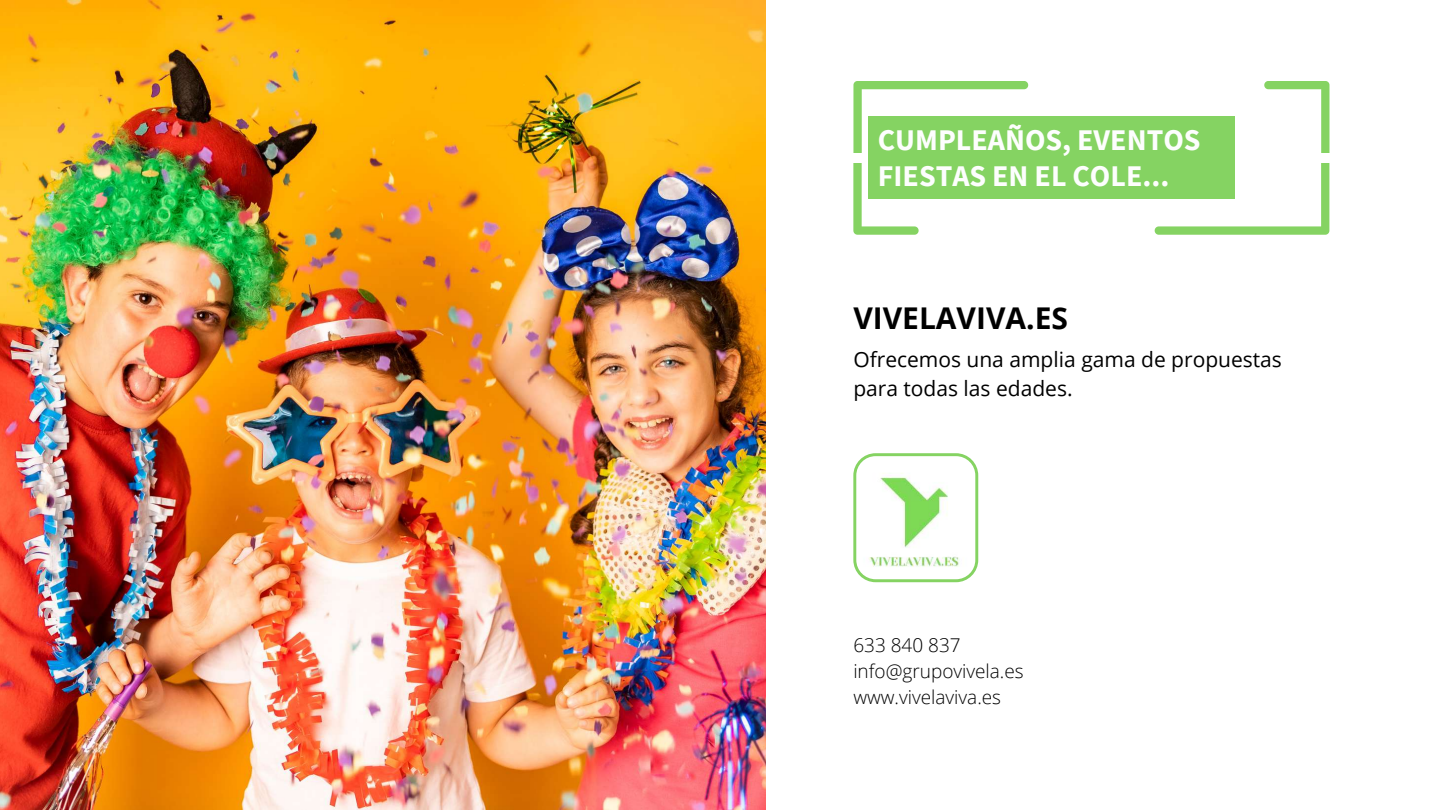
<style>
.page{position:relative;width:1440px;height:810px;background:#fff}
.page>*{position:absolute;margin:0;border:0;box-sizing:border-box;transform-origin:0 0}
.t1{font:700 30px/35.2px "Source Sans Pro";color:#fdfefd}
.t2{font:700 30px "Open Sans";color:#000}
.t3{font:21px/29.2px "Open Sans";color:#000}
.t4{font:300 19px/26.2px "Open Sans";color:#000}
</style>
<div class="page">
<div style="left:868px;top:117px;width:367px;height:82px;background:#85d362"></div>
<svg style="left:853px;top:81px;width:476px;height:71px"></svg>
<svg style="left:853px;top:164px;width:476px;height:71px"></svg>
<svg style="left:853px;top:453px;width:125px;height:129px"></svg>
<img style="left:0;top:0;width:766px;height:810px">
<h1 class="t1" style="left:878px;top:122px;width:324px">CUMPLEAÑOS, EVENTOS<br>FIESTAS EN EL COLE...</h1>
<h1 class="t2" style="left:853px;top:297px;width:216px">VIVELAVIVA.ES</h1>
<p class="t3" style="left:853px;top:344px;width:430px">Ofrecemos una amplia gama de propuestas para todas las edades.</p>
<p class="t4" style="left:853px;top:631px;width:172px">633 840 837 info@grupovivela.es www.vivelaviva.es</p>
</div>
